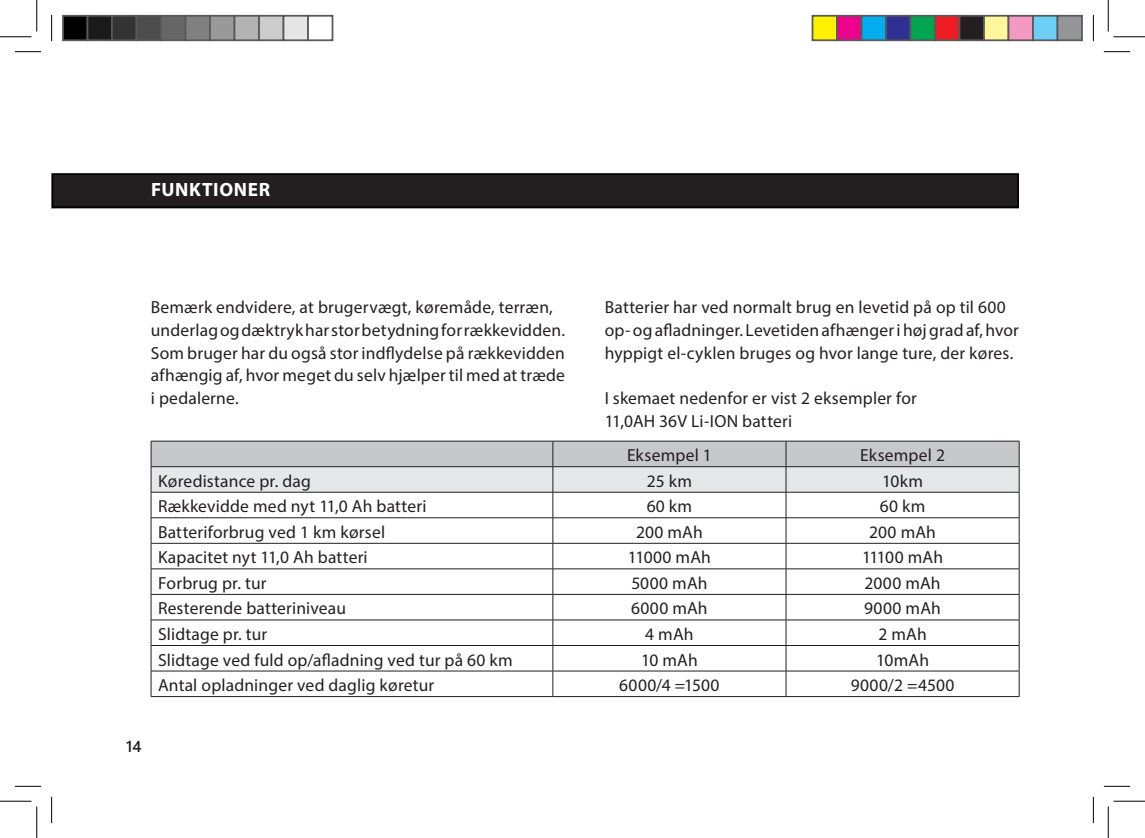
<style>
.page{position:relative;width:1145px;height:838px;background:#fff}
.page>*{position:absolute;margin:0;border:0;box-sizing:border-box;transform-origin:0 0}
.Overskrift{font:22.75px "Myriad Pro";letter-spacing:.015em;color:#fff}
.Brødtekst{font:17.5px/22.8px "Myriad Pro";letter-spacing:.01em;color:#231f20}
.Brødtekst-2{font:17.5px "Myriad Pro";letter-spacing:-.015em;color:#231f20}
.t1{font:15.75px "Webly Sleek UI Semibold";color:#231f20}
</style>
<div class="page">
<hr style="left:151px;top:696px;width:402px;height:1px;background:#231f20">
<hr style="left:553px;top:696px;width:233px;height:1px;background:#231f20">
<hr style="left:786px;top:696px;width:233px;height:1px;background:#231f20">
<svg style="left:151px;top:441px;width:869px;height:255px"></svg>
<hr style="left:151px;top:492px;width:402px;height:1px;background:#231f20">
<hr style="left:553px;top:492px;width:233px;height:1px;background:#231f20">
<hr style="left:786px;top:492px;width:233px;height:1px;background:#231f20">
<div style="left:53px;top:174px;width:965px;height:33px;background:#231f20"></div>
<div style="left:52px;top:173px;width:967px;height:35px;border:2px solid #000"></div>
<svg style="left:15px;top:51px;width:26px;height:1px"></svg>
<svg style="left:1104px;top:51px;width:26px;height:1px"></svg>
<svg style="left:15px;top:786px;width:26px;height:1px"></svg>
<svg style="left:1104px;top:786px;width:26px;height:1px"></svg>
<svg style="left:51px;top:15px;width:1px;height:26px"></svg>
<svg style="left:51px;top:796px;width:1px;height:27px"></svg>
<svg style="left:1093px;top:15px;width:1px;height:26px"></svg>
<svg style="left:1093px;top:796px;width:1px;height:27px"></svg>
<hr style="left:0;top:36px;width:32px;height:1px;background:#000">
<hr style="left:1113px;top:36px;width:32px;height:1px;background:#000">
<hr style="left:0;top:800px;width:32px;height:1px;background:#000">
<hr style="left:1113px;top:800px;width:32px;height:1px;background:#000">
<hr style="left:36px;top:0;width:1px;height:31px;background:#000">
<hr style="left:36px;top:806px;width:1px;height:31px;background:#000">
<hr style="left:1108px;top:0;width:1px;height:31px;background:#000">
<hr style="left:1108px;top:806px;width:1px;height:31px;background:#000">
<div style="left:63px;top:16px;width:25px;height:24px;background:#000"></div>
<div style="left:62px;top:15px;width:26px;height:26px;border:2px solid #595959"></div>
<div style="left:88px;top:16px;width:24px;height:24px;background:#1a1a1a"></div>
<div style="left:87px;top:15px;width:26px;height:26px;border:2px solid #595959"></div>
<div style="left:112px;top:16px;width:25px;height:24px;background:#333"></div>
<div style="left:111px;top:15px;width:26px;height:26px;border:2px solid #595959"></div>
<div style="left:137px;top:16px;width:24px;height:24px;background:#4d4d4d"></div>
<div style="left:136px;top:15px;width:26px;height:26px;border:2px solid #595959"></div>
<div style="left:161px;top:16px;width:25px;height:24px;background:#666"></div>
<div style="left:160px;top:15px;width:26px;height:26px;border:2px solid #595959"></div>
<div style="left:186px;top:16px;width:24px;height:24px;background:#808080"></div>
<div style="left:185px;top:15px;width:26px;height:26px;border:2px solid #595959"></div>
<div style="left:210px;top:16px;width:25px;height:24px;background:#999"></div>
<div style="left:209px;top:15px;width:26px;height:26px;border:2px solid #595959"></div>
<div style="left:235px;top:16px;width:24px;height:24px;background:#b3b3b3"></div>
<div style="left:234px;top:15px;width:26px;height:26px;border:2px solid #595959"></div>
<div style="left:259px;top:16px;width:25px;height:24px;background:#ccc"></div>
<div style="left:258px;top:15px;width:26px;height:26px;border:2px solid #595959"></div>
<div style="left:284px;top:16px;width:24px;height:24px;background:#e6e6e6"></div>
<div style="left:283px;top:15px;width:26px;height:26px;border:2px solid #595959"></div>
<div style="left:307px;top:15px;width:26px;height:26px;border:2px solid #595959"></div>
<div style="left:812px;top:16px;width:25px;height:24px;background:#fff101"></div>
<div style="left:812px;top:15px;width:26px;height:26px;border:2px solid #595959"></div>
<div style="left:837px;top:16px;width:24px;height:24px;background:#ed028c"></div>
<div style="left:836px;top:15px;width:26px;height:26px;border:2px solid #595959"></div>
<div style="left:861px;top:16px;width:25px;height:24px;background:#00aeef"></div>
<div style="left:861px;top:15px;width:26px;height:26px;border:2px solid #595959"></div>
<div style="left:886px;top:16px;width:24px;height:24px;background:#2e3092"></div>
<div style="left:885px;top:15px;width:26px;height:26px;border:2px solid #595959"></div>
<div style="left:910px;top:16px;width:25px;height:24px;background:#00a54f"></div>
<div style="left:910px;top:15px;width:26px;height:26px;border:2px solid #595959"></div>
<div style="left:935px;top:16px;width:24px;height:24px;background:#ee1d23"></div>
<div style="left:934px;top:15px;width:26px;height:26px;border:2px solid #595959"></div>
<div style="left:959px;top:16px;width:25px;height:24px;background:#231f20"></div>
<div style="left:959px;top:15px;width:26px;height:26px;border:2px solid #595959"></div>
<div style="left:984px;top:16px;width:24px;height:24px;background:#fff79a"></div>
<div style="left:983px;top:15px;width:26px;height:26px;border:2px solid #595959"></div>
<div style="left:1008px;top:16px;width:25px;height:24px;background:#f499c2"></div>
<div style="left:1008px;top:15px;width:26px;height:26px;border:2px solid #595959"></div>
<div style="left:1033px;top:16px;width:24px;height:24px;background:#6bcff6"></div>
<div style="left:1032px;top:15px;width:26px;height:26px;border:2px solid #595959"></div>
<div style="left:1057px;top:16px;width:25px;height:24px;background:#939598"></div>
<div style="left:1057px;top:15px;width:26px;height:26px;border:2px solid #595959"></div>
<p class="Overskrift" style="left:151px;top:176px;width:129px">FUNKTIONER</p>
<p class="Brødtekst" style="left:151px;top:295px;width:416px">Bemærk endvidere, at brugervægt, køremåde, terræn, underlag og dæktryk har stor betydning for rækkevidden.<br>Som bruger har du også stor indflydelse på rækkevidden afhængig af, hvor meget du selv hjælper til med at træde i pedalerne.</p>
<p class="Brødtekst" style="left:605px;top:295px;width:416px">Batterier har ved normalt brug en levetid på op til 600 op- og afladninger. Levetiden afhænger i høj grad af, hvor hyppigt el-cyklen bruges og hvor lange ture, der køres.</p>
<p class="Brødtekst" style="left:605px;top:386px;width:314px">I skemaet nedenfor er vist 2 eksempler for<br>11,0AH 36V Li-ION batteri</p>
<p class="Brødtekst" style="left:627px;top:443px;width:86px">Eksempel 1</p>
<p class="Brødtekst" style="left:860px;top:443px;width:86px">Eksempel 2</p>
<p class="Brødtekst" style="left:158px;top:469px;width:154px">Køredistance pr. dag</p>
<p class="Brødtekst" style="left:647px;top:469px;width:47px">25 km</p>
<p class="Brødtekst" style="left:882px;top:469px;width:42px">10km</p>
<p class="Brødtekst" style="left:158px;top:494px;width:270px">Rækkevidde med nyt 11,0 Ah batteri</p>
<p class="Brødtekst" style="left:647px;top:494px;width:47px">60 km</p>
<p class="Brødtekst" style="left:880px;top:494px;width:47px">60 km</p>
<p class="Brødtekst" style="left:158px;top:520px;width:229px">Batteriforbrug ved 1 km kørsel</p>
<p class="Brødtekst" style="left:636px;top:520px;width:68px">200 mAh</p>
<p class="Brødtekst" style="left:869px;top:520px;width:68px">200 mAh</p>
<p class="Brødtekst" style="left:158px;top:546px;width:211px">Kapacitet nyt 11,0 Ah batteri</p>
<p class="Brødtekst" style="left:628px;top:546px;width:84px">11000 mAh</p>
<p class="Brødtekst-2" style="left:862px;top:546px;width:82px">11100 mAh</p>
<p class="Brødtekst" style="left:158px;top:571px;width:110px">Forbrug pr. tur</p>
<p class="Brødtekst" style="left:631px;top:571px;width:78px">5000 mAh</p>
<p class="Brødtekst" style="left:865px;top:571px;width:78px">2000 mAh</p>
<p class="Brødtekst" style="left:158px;top:597px;width:189px">Resterende batteriniveau</p>
<p class="Brødtekst" style="left:631px;top:597px;width:78px">6000 mAh</p>
<p class="Brødtekst" style="left:864px;top:597px;width:78px">9000 mAh</p>
<p class="Brødtekst" style="left:158px;top:622px;width:111px">Slidtage pr. tur</p>
<p class="Brødtekst" style="left:645px;top:622px;width:50px">4 mAh</p>
<p class="Brødtekst" style="left:878px;top:622px;width:50px">2 mAh</p>
<p class="Brødtekst" style="left:158px;top:648px;width:356px">Slidtage ved fuld op/afladning ved tur på 60 km</p>
<p class="Brødtekst" style="left:641px;top:648px;width:58px">10 mAh</p>
<p class="Brødtekst" style="left:876px;top:648px;width:55px">10mAh</p>
<p class="Brødtekst" style="left:158px;top:673px;width:278px">Antal opladninger ved daglig køretur</p>
<p class="Brødtekst" style="left:619px;top:673px;width:102px">6000/4 =1500</p>
<p class="Brødtekst" style="left:851px;top:673px;width:105px">9000/2 =4500</p>
<p class="t1" style="left:126px;top:734px;width:17px">14</p>
</div>
